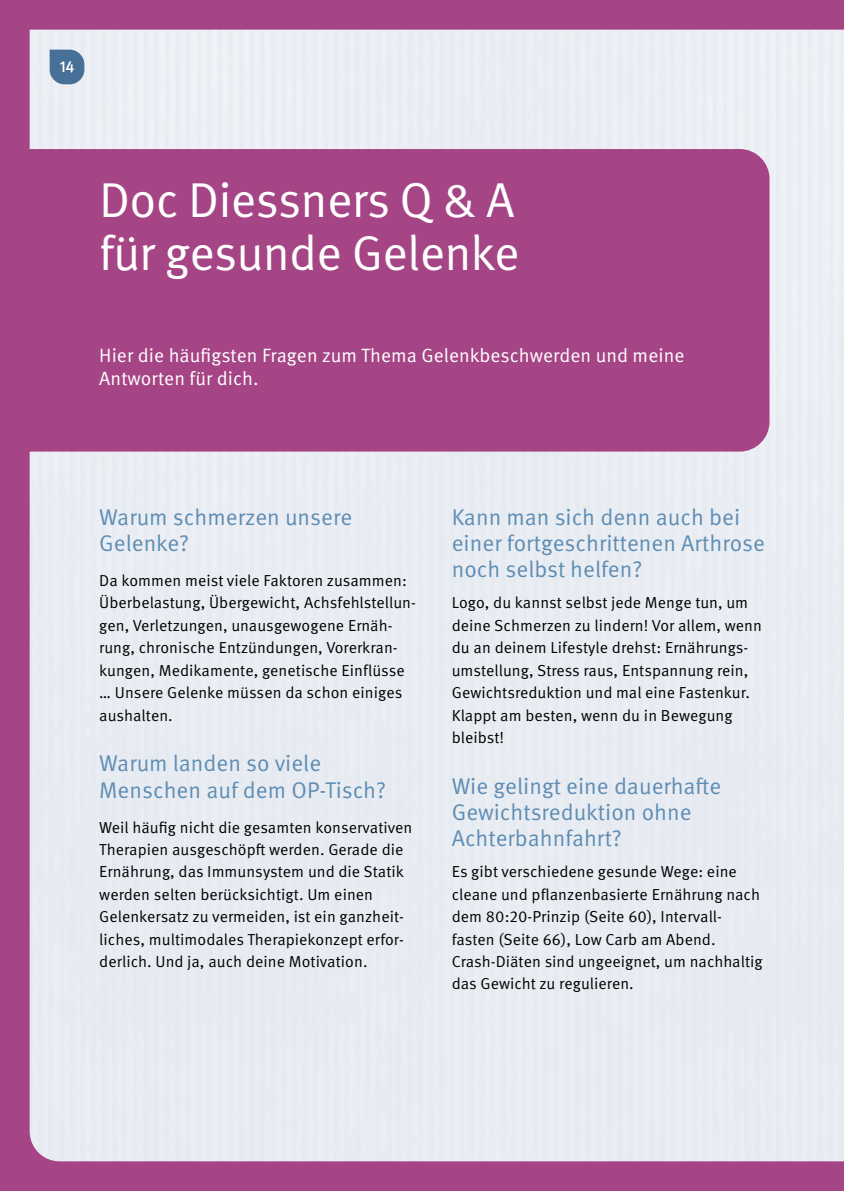
<style>
.page{position:relative;width:844px;height:1191px;background:#fff}
.page>*{position:absolute;margin:0;border:0;box-sizing:border-box;transform-origin:0 0}
.t1{font:49px/52.5px "Meta Pro Norm";letter-spacing:-.015em;color:#fff}
.t2{font:22.75px/26.2px "Meta Pro Norm";color:#5f8db3}
.t3{font:19.25px/22.8px "Meta Pro Norm";letter-spacing:.005em;color:#fff}
.t4{font:15.92px/22.4px "Meta Pro Norm";letter-spacing:.005em;color:#000}
.t5{font:500 15.92px "Meta Pro";color:#fff}
</style>
<div class="page">
<div style="left:0;top:0;width:843px;height:1191px;background:#a64585"></div>
<div style="left:30px;top:30px;width:813px;height:1131px;background:#e9edf3"></div>
<svg style="left:843px;top:30px;width:1px;height:1131px"></svg>
<svg style="left:30px;top:149px;width:739px;height:302px"></svg>
<svg style="left:50px;top:50px;width:34px;height:34px"></svg>
<p class="t5" style="left:60px;top:55px;width:16px">14</p>
<h1 class="t1" style="left:99px;top:171px;width:422px">Doc Diessners Q &amp; A für gesunde Gelenke</h1>
<p class="t3" style="left:99px;top:343px;width:586px">Hier die häufigsten Fragen zum Thema Gelenkbeschwerden und meine<br>Antworten für dich.</p>
<h2 class="t2" style="left:99px;top:502px;width:254px">Warum schmerzen unsere<br>Gelenke?</h2>
<p class="t4" style="left:99px;top:568px;width:318px">Da kommen meist viele Faktoren zusammen:<br>Überbelastung, Übergewicht, Achsfehlstellun&shy;gen, Verletzungen, unausgewogene Ernäh&shy;rung, chronische Entzündungen, Vorerkran&shy;kungen, Medikamente, genetische Einflüsse … Unsere Gelenke müssen da schon einiges aushalten.</p>
<h2 class="t2" style="left:99px;top:749px;width:288px">Warum landen so viele<br>Menschen auf dem OP-Tisch?</h2>
<p class="t4" style="left:99px;top:814px;width:314px">Weil häufig nicht die gesamten konservativen Therapien ausgeschöpft werden. Gerade die Ernährung, das Immunsystem und die Statik werden selten berücksichtigt. Um einen Gelenkersatz zu vermeiden, ist ein ganzheit&shy;liches, multimodales Therapiekonzept erfor&shy;derlich. Und ja, auch deine Motivation.</p>
<h2 class="t2" style="left:451px;top:502px;width:314px">Kann man sich denn auch bei einer fortgeschrittenen Arthrose noch selbst helfen?</h2>
<p class="t4" style="left:451px;top:590px;width:311px">Logo, du kannst selbst jede Menge tun, um deine Schmerzen zu lindern! Vor allem, wenn du an deinem Lifestyle drehst: Ernährungs&shy;umstellung, Stress raus, Entspannung rein, Gewichtsreduktion und mal eine Fastenkur.<br>Klappt am besten, wenn du in Bewegung bleibst!</p>
<h2 class="t2" style="left:451px;top:771px;width:271px">Wie gelingt eine dauerhafte<br>Gewichtsreduktion ohne<br>Achterbahnfahrt?</h2>
<p class="t4" style="left:451px;top:859px;width:312px">Es gibt verschiedene gesunde Wege: eine cleane und pflanzenbasierte Ernährung nach dem 80:20-Prinzip (Seite 60), Intervall&shy;fasten (Seite 66), Low Carb am Abend.<br>Crash-Diäten sind ungeeignet, um nachhaltig das Gewicht zu regulieren.</p>
</div>
